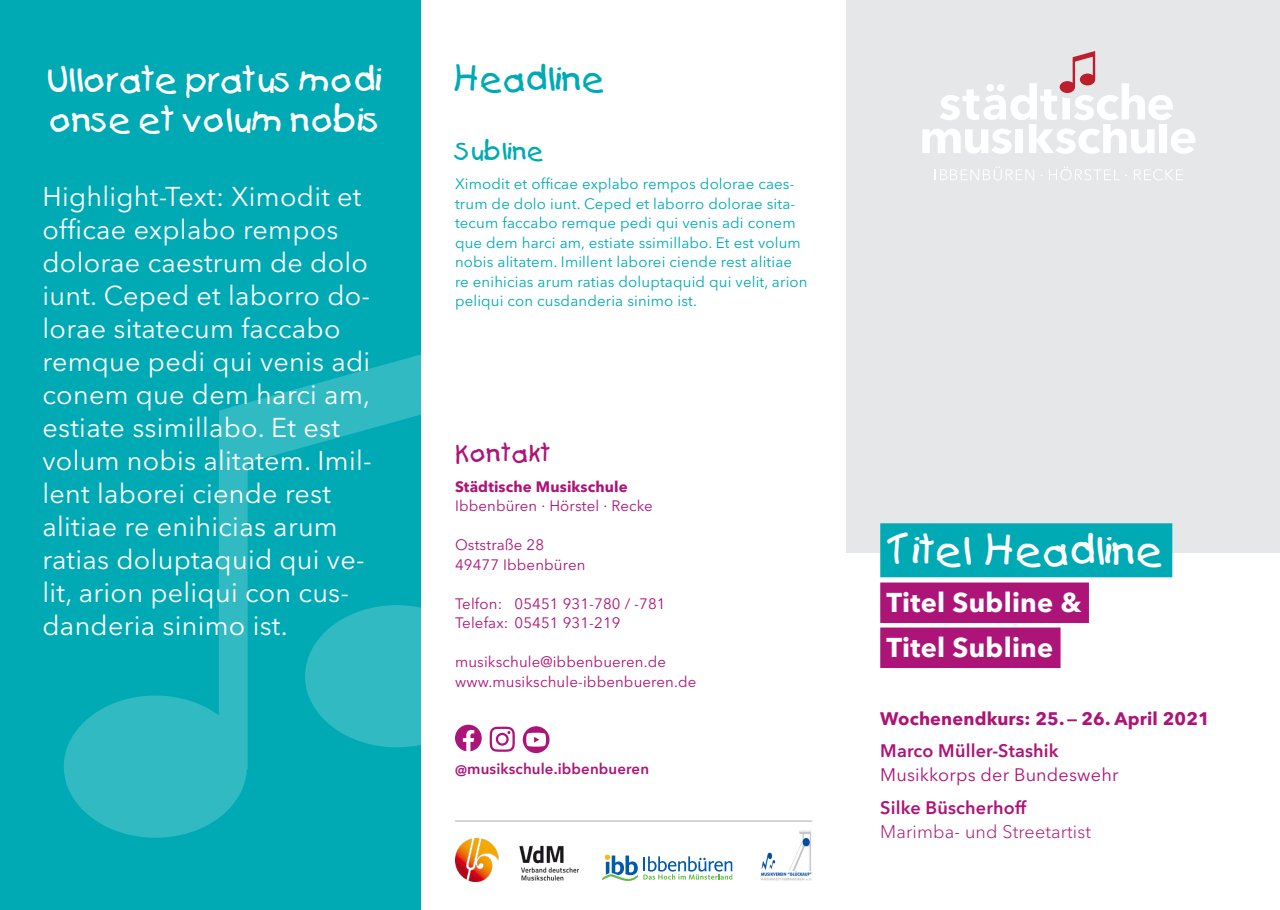
<style>
.page{position:relative;width:1280px;height:910px;background:#fff}
.page>*{position:absolute;margin:0;border:0;box-sizing:border-box;transform-origin:0 0}
.Titel_HL_Kids{font:39px "Kids Plain";color:#fff}
.HL_Kids_negativ{font:33px "Kids Plain";color:#fff}
.HL_Kids{font:33px "Kids Plain";color:#00aab5}
.Copy{font:27px/33px "Avenir Next LT Pro";letter-spacing:.01em;color:#fff}
.Titel_SL_Kids{font:700 27px "Avenir Next LT Pro";letter-spacing:.01em;color:#fff}
.SL_Kids{font:24px "Kids Plain";letter-spacing:.01em;color:#00aab5}
.SL_Kids-2{font:24px "Kids Plain";letter-spacing:.01em;color:#ad1477}
.t1{font:600 18px "Avenir Next LT Pro";letter-spacing:.01em;color:#ad1477}
.t2{font:700 18px "Avenir Next LT Pro";letter-spacing:.01em;color:#ad1477}
.t3{font:18px "Avenir Next LT Pro";letter-spacing:.01em;color:#ad1477}
.t4{font:300 18px "Avenir Next LT Pro";letter-spacing:.01em;color:#ad1477}
.Copy-2{font:15px/19.5px "Avenir Next LT Pro";letter-spacing:.01em;color:#00aab5}
.Copy-3{font:15px "Avenir Next LT Pro";letter-spacing:.01em;color:#ad1477}
.Copy-4{font:600 15px "Avenir Next LT Pro";letter-spacing:.01em;color:#ad1477}
.Copy-5{font:700 15px "Avenir Next LT Pro";letter-spacing:.01em;color:#ad1477}
</style>
<div class="page">
<div style="left:846px;top:0;width:434px;height:553px;background:#e6e7e9"></div>
<div style="left:0;top:0;width:421px;height:910px;background:#00aab5"></div>
<svg style="left:64px;top:354px;width:357px;height:484px"></svg>
<div style="left:880px;top:523px;width:292px;height:54px;background:#00aab5"></div>
<div style="left:880px;top:582px;width:209px;height:41px;background:#ad1477"></div>
<div style="left:880px;top:627px;width:180px;height:41px;background:#ad1477"></div>
<img style="left:761px;top:830px;width:51px;height:51px">
<svg style="left:602px;top:855px;width:131px;height:26px"></svg>
<img style="left:455px;top:839px;width:44px;height:43px">
<img style="left:519px;top:845px;width:59px;height:36px">
<hr style="left:455px;top:821px;width:357px;height:1px;background:#57585a">
<svg style="left:922px;top:51px;width:273px;height:103px"></svg>
<svg style="left:934px;top:166px;width:100px;height:15px"></svg>
<svg style="left:1049px;top:166px;width:78px;height:15px"></svg>
<svg style="left:1134px;top:169px;width:49px;height:12px"></svg>
<svg style="left:455px;top:725px;width:27px;height:26px"></svg>
<svg style="left:490px;top:727px;width:25px;height:25px"></svg>
<svg style="left:523px;top:726px;width:26px;height:27px"></svg>
<p class="HL_Kids_negativ" style="left:48px;top:60px;width:336px">Ullorate pratus modi</p>
<p class="HL_Kids" style="left:455px;top:58px;width:152px">Headline</p>
<p class="HL_Kids_negativ" style="left:49px;top:99px;width:333px">onse et volum nobis</p>
<p class="Copy" style="left:43px;top:180px;width:331px">Highlight-Text: Ximodit et officae explabo rempos dolorae caestrum de dolo iunt. Ceped et laborro do&shy;lorae sitatecum faccabo remque pedi qui venis adi conem que dem harci am, estiate ssimillabo. Et est volum nobis alitatem. Imil&shy;lent laborei ciende rest alitiae re enihicias arum ratias doluptaquid qui ve&shy;lit, arion peliqui con cus&shy;danderia sinimo ist.</p>
<p class="SL_Kids" style="left:455px;top:136px;width:91px">Subline</p>
<p class="Copy-2" style="left:455px;top:174px;width:354px">Ximodit et officae explabo rempos dolorae caes&shy;trum de dolo iunt. Ceped et laborro dolorae sita&shy;tecum faccabo remque pedi qui venis adi conem que dem harci am, estiate ssimillabo. Et est volum nobis alitatem. Imillent laborei ciende rest alitiae re enihicias arum ratias doluptaquid qui velit, arion peliqui con cusdanderia sinimo ist.</p>
<p class="SL_Kids-2" style="left:455px;top:439px;width:97px">Kontakt</p>
<p class="Copy-5" style="left:455px;top:477px;width:174px">Städtische Musikschule</p>
<p class="Copy-3" style="left:455px;top:497px;width:199px">Ibbenbüren · Hörstel · Recke</p>
<p class="Copy-3" style="left:455px;top:536px;width:91px">Oststraße 28</p>
<p class="Copy-3" style="left:455px;top:555px;width:132px">49477 Ibbenbüren</p>
<p class="Copy-3" style="left:455px;top:594px;width:212px">Telfon: 05451 931-780 / -781</p>
<p class="Copy-3" style="left:455px;top:614px;width:167px">Telefax: 05451 931-219</p>
<p class="Copy-3" style="left:455px;top:653px;width:213px">musikschule@ibbenbueren.de</p>
<p class="Copy-3" style="left:455px;top:672px;width:243px">www.musikschule-ibbenbueren.de</p>
<p class="Copy-4" style="left:455px;top:760px;width:196px">@musikschule.ibbenbueren</p>
<p class="Titel_HL_Kids" style="left:889px;top:527px;width:276px">Titel Headline</p>
<p class="Titel_SL_Kids" style="left:887px;top:586px;width:196px">Titel Subline &amp;</p>
<p class="Titel_SL_Kids" style="left:887px;top:631px;width:168px">Titel Subline</p>
<p class="t2" style="left:880px;top:707px;width:331px">Wochenendkurs: 25.— 26. April 2021</p>
<p class="t1" style="left:880px;top:740px;width:180px">Marco Müller-Stashik</p>
<p class="t3" style="left:880px;top:764px;width:240px">Musikkorps der Bundeswehr</p>
<p class="t1" style="left:880px;top:796px;width:148px">Silke Büscherhoff</p>
<p class="t4" style="left:880px;top:821px;width:212px">Marimba- und Streetartist</p>
</div>
